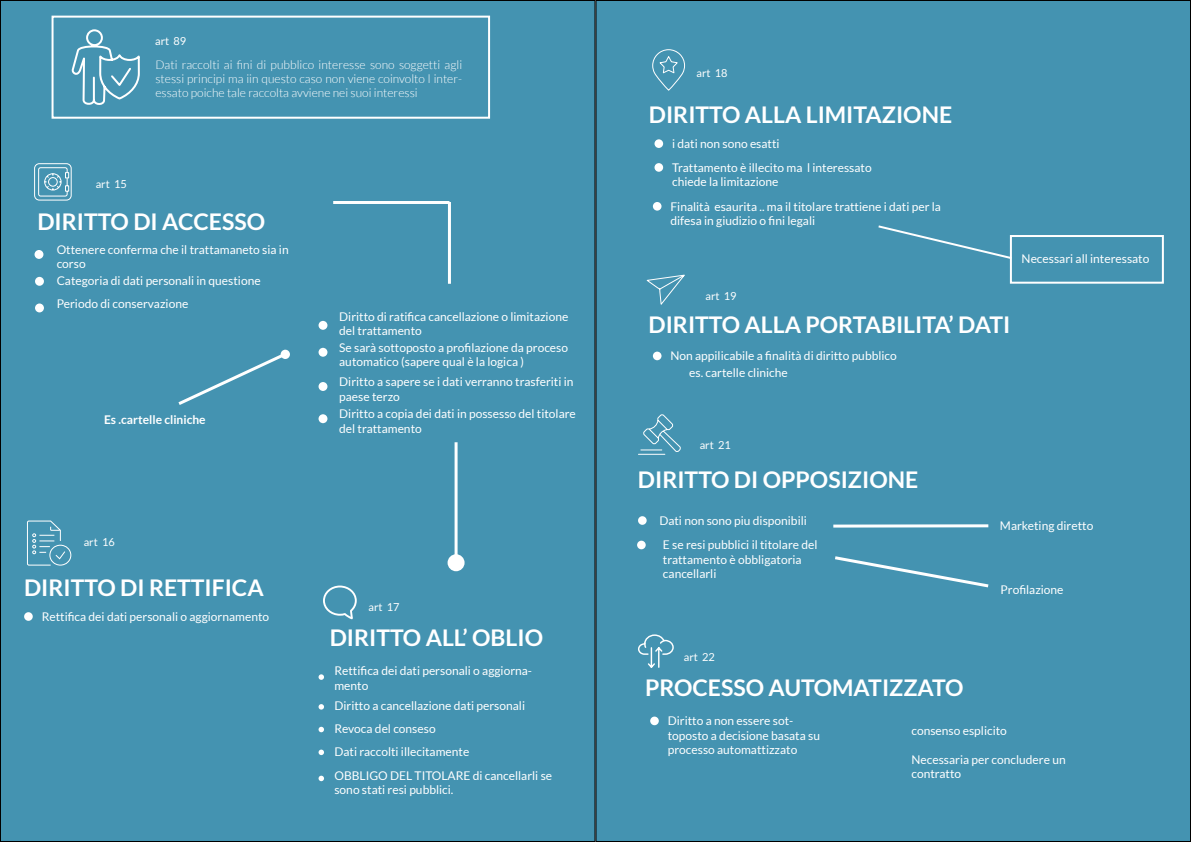
<style>
.page{position:relative;width:1191px;height:842px;background:#fff}
.page>*{position:absolute;margin:0;border:0;box-sizing:border-box;transform-origin:0 0}
.t1{font:700 23px "Lato";color:#fff}
.t2{font:12px/14.4px "Lato";color:#fff}
.t3{font:300 12px/14.4px "Lato";color:#fff;text-align:justify}
.t4{font:700 12px "Lato";color:#fff}
.t5{font:11px "Lato";color:#fff}
</style>
<div class="page">
<div style="left:0;top:1px;width:595px;height:840px;background:#4493b1"></div>
<div style="left:596px;top:1px;width:594px;height:840px;background:#4493b1"></div>
<div style="left:52px;top:16px;width:438px;height:103px;border:2px solid #fff"></div>
<svg style="left:318px;top:674px;width:6px;height:6px"></svg>
<svg style="left:318px;top:727px;width:6px;height:5px"></svg>
<svg style="left:318px;top:750px;width:6px;height:5px"></svg>
<svg style="left:318px;top:776px;width:6px;height:5px"></svg>
<svg style="left:318px;top:704px;width:6px;height:6px"></svg>
<div style="left:24px;top:612px;width:9px;height:9px;background:#fff;border-radius:50%"></div>
<div style="left:35px;top:250px;width:8px;height:9px;background:#fff;border-radius:50%"></div>
<div style="left:35px;top:277px;width:9px;height:9px;background:#fff;border-radius:50%"></div>
<div style="left:35px;top:303px;width:9px;height:9px;background:#fff;border-radius:50%"></div>
<div style="left:318px;top:321px;width:9px;height:9px;background:#fff;border-radius:50%"></div>
<div style="left:318px;top:348px;width:9px;height:9px;background:#fff;border-radius:50%"></div>
<div style="left:318px;top:382px;width:9px;height:9px;background:#fff;border-radius:50%"></div>
<div style="left:318px;top:414px;width:9px;height:9px;background:#fff;border-radius:50%"></div>
<hr style="left:333px;top:201px;width:116px;height:3px;background:#fff">
<hr style="left:448px;top:202px;width:3px;height:82px;background:#fff">
<hr style="left:454px;top:442px;width:3px;height:121px;background:#fff">
<svg style="left:178px;top:351px;width:105px;height:54px"></svg>
<div style="left:447px;top:554px;width:17px;height:17px;background:#fff;border-radius:50%"></div>
<div style="left:281px;top:350px;width:9px;height:9px;background:#fff;border-radius:50%"></div>
<svg style="left:34px;top:163px;width:38px;height:38px"></svg>
<svg style="left:72px;top:29px;width:68px;height:76px"></svg>
<svg style="left:323px;top:585px;width:34px;height:35px"></svg>
<svg style="left:27px;top:520px;width:45px;height:46px"></svg>
<div style="left:654px;top:139px;width:9px;height:9px;background:#fff;border-radius:50%"></div>
<div style="left:654px;top:163px;width:9px;height:9px;background:#fff;border-radius:50%"></div>
<div style="left:653px;top:202px;width:8px;height:9px;background:#fff;border-radius:50%"></div>
<div style="left:653px;top:352px;width:8px;height:8px;background:#fff;border-radius:50%"></div>
<div style="left:638px;top:516px;width:8px;height:9px;background:#fff;border-radius:50%"></div>
<div style="left:637px;top:541px;width:8px;height:8px;background:#fff;border-radius:50%"></div>
<svg style="left:650px;top:716px;width:9px;height:9px"></svg>
<svg style="left:878px;top:225px;width:132px;height:35px"></svg>
<svg style="left:833px;top:524px;width:155px;height:4px"></svg>
<svg style="left:835px;top:556px;width:154px;height:32px"></svg>
<svg style="left:646px;top:274px;width:39px;height:31px"></svg>
<svg style="left:652px;top:49px;width:33px;height:42px"></svg>
<svg style="left:638px;top:414px;width:43px;height:41px"></svg>
<svg style="left:638px;top:634px;width:36px;height:34px"></svg>
<div style="left:1010px;top:235px;width:153px;height:49px;border:2px solid #fff"></div>
<p class="t5" style="left:155px;top:35px;width:33px">art 89</p>
<p class="t3" style="left:155px;top:57px;width:308px">Dati raccolti ai fini di pubblico interesse sono soggetti agli stessi principi ma iin questo caso non viene coinvolto l inter&shy;essato poiche tale raccolta avviene nei suoi interessi</p>
<p class="t5" style="left:96px;top:177px;width:33px">art 15</p>
<h1 class="t1" style="left:37px;top:209px;width:229px">DIRITTO DI ACCESSO</h1>
<p class="t2" style="left:57px;top:242px;width:233px">Ottenere conferma che il trattamaneto sia in corso</p>
<p class="t2" style="left:57px;top:270px;width:205px;line-height:22.2px">Categoria di dati personali in questione<br>Periodo di conservazione</p>
<p class="t4" style="left:104px;top:413px;width:103px">Es .cartelle cliniche</p>
<p class="t5" style="left:84px;top:536px;width:33px">art 16</p>
<h1 class="t1" style="left:24px;top:574px;width:241px">DIRITTO DI RETTIFICA</h1>
<p class="t2" style="left:42px;top:609px;width:229px">Rettifica dei dati personali o aggiornamento</p>
<p class="t2" style="left:339px;top:309px;width:231px">Diritto di ratifica cancellazione o limitazione del trattamento</p>
<p class="t2" style="left:339px;top:340px;width:230px">Se sarà sottoposto a profilazione da proceso automatico (sapere qual è la logica )</p>
<p class="t2" style="left:339px;top:375px;width:236px">Diritto a sapere se i dati verranno trasferiti in paese terzo</p>
<p class="t2" style="left:339px;top:407px;width:238px">Diritto a copia dei dati in possesso del titolare del trattamento</p>
<p class="t5" style="left:368px;top:601px;width:33px">art 17</p>
<h1 class="t1" style="left:330px;top:624px;width:215px">DIRITTO ALL’ OBLIO</h1>
<p class="t2" style="left:334px;top:664px;width:199px">Rettifica dei dati personali o aggiorna&shy;mento</p>
<p class="t2" style="left:334px;top:694px;width:219px;line-height:23.1px">Diritto a cancellazione dati personali<br>Revoca del conseso<br>Dati raccolti illecitamente<br>OBBLIGO DEL TITOLARE di cancellarli se</p>
<p class="t2" style="left:334px;top:782px;width:120px">sono stati resi pubblici.</p>
<p class="t5" style="left:696px;top:66px;width:33px">art 18</p>
<h1 class="t1" style="left:649px;top:101px;width:305px">DIRITTO ALLA LIMITAZIONE</h1>
<p class="t2" style="left:672px;top:136px;width:109px">i dati non sono esatti</p>
<p class="t2" style="left:672px;top:160px;width:201px">Trattamento è illecito ma l interessato chiede la limitazione</p>
<p class="t2" style="left:670px;top:199px;width:272px">Finalità esaurita .. ma il titolare trattiene i dati per la difesa in giudizio o fini legali</p>
<p class="t5" style="left:705px;top:290px;width:33px">art 19</p>
<h1 class="t1" style="left:648px;top:311px;width:363px">DIRITTO ALLA PORTABILITA’ DATI</h1>
<p class="t2" style="left:689px;top:348px;width:209px;line-height:16.2px;text-indent:-19px">Non appilicabile a finalità di diritto pubblico es. cartelle cliniche</p>
<p class="t2" style="left:1021px;top:252px;width:129px">Necessari all interessato</p>
<p class="t5" style="left:699px;top:439px;width:33px">art 21</p>
<h1 class="t1" style="left:638px;top:467px;width:282px">DIRITTO DI OPPOSIZIONE</h1>
<p class="t2" style="left:663px;top:508px;width:156px;line-height:24.3px;text-indent:-4px">Dati non sono piu disponibili<br>E se resi pubblici il titolare del</p>
<p class="t2" style="left:663px;top:552px;width:140px">trattamento è obbligatoria cancellarli</p>
<p class="t5" style="left:684px;top:651px;width:33px">art 22</p>
<h1 class="t1" style="left:645px;top:674px;width:320px">PROCESSO AUTOMATIZZATO</h1>
<p class="t2" style="left:1000px;top:518px;width:95px">Marketing diretto</p>
<p class="t2" style="left:1000px;top:582px;width:65px">Profilazione</p>
<p class="t2" style="left:668px;top:714px;width:154px">Diritto a non essere sot&shy;toposto a decisione basata su processo automattizzato</p>
<p class="t2" style="left:911px;top:723px;width:97px">consenso esplicito</p>
<p class="t2" style="left:911px;top:752px;width:156px">Necessaria per concludere un contratto</p>
</div>
